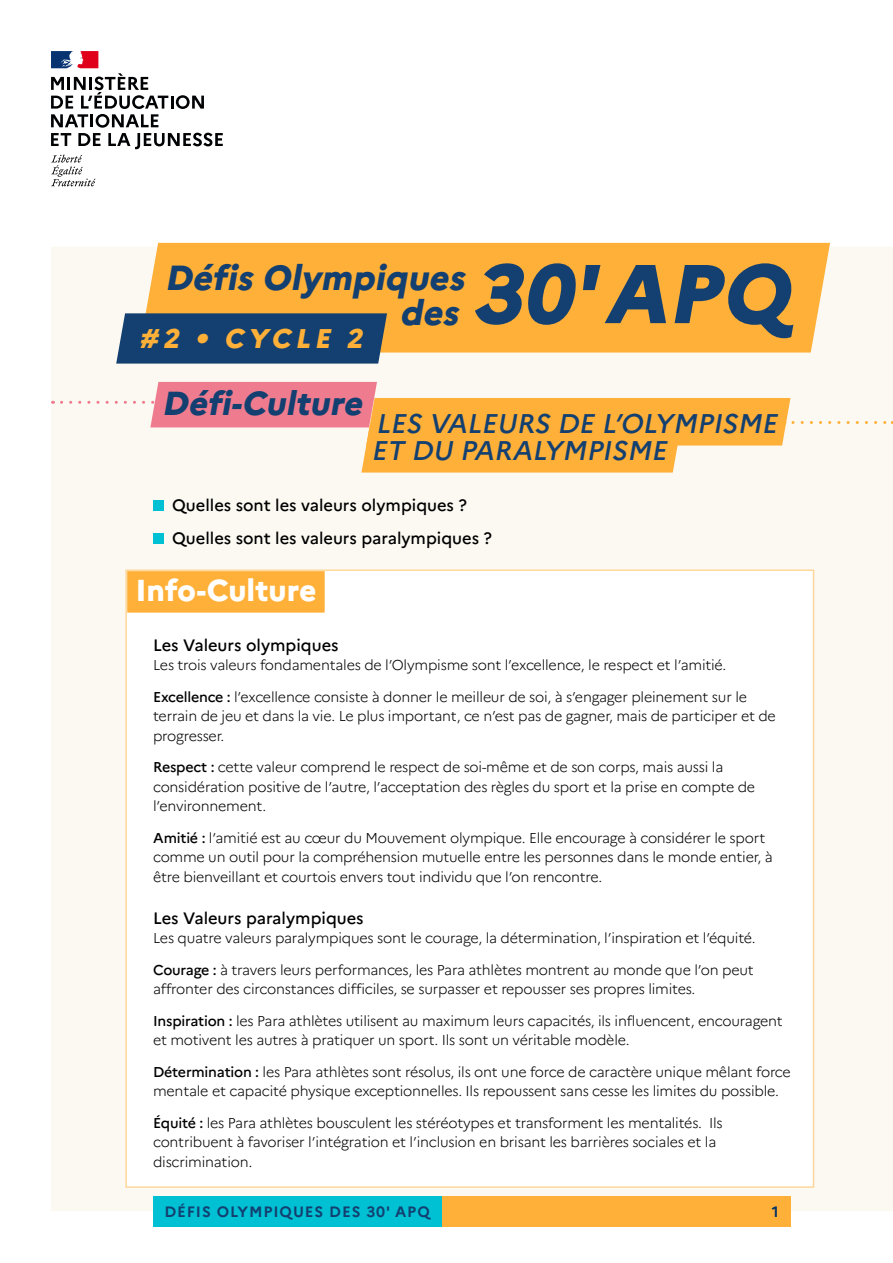
<style>
.page{position:relative;width:893px;height:1263px;background:#fff}
.page>*{position:absolute;margin:0;border:0;box-sizing:border-box;transform-origin:0 0}
.t1{font:italic 800 83.1px "Marianne";color:#134070}
.t2{font:italic 800 34.8px/34.8px "Marianne";color:#134070;text-align:right}
.t3{font:italic 800 33.3px "Marianne";color:#134070}
.t4{font:800 30.3px "Marianne";color:#fff}
.t5{font:italic 500 27px/27px "Marianne";color:#134070}
.t6{font:italic 800 27px "Marianne";color:#ffb039}
.t7{font:500 16.5px/33px "Marianne";color:#000}
.t8{font:700 15px "Marianne";letter-spacing:.06em;color:#134070}
.t9{font:700 15px "Marianne";color:#036}
.t10{font:300 14.25px/19.5px "Marianne";letter-spacing:-.015em;color:#000}
.s1{font-weight:500}
.s2{font-size:15px}
</style>
<div class="page">
<div style="left:51px;top:247px;width:842px;height:964px;background:#fbf9f2"></div>
<div style="left:153px;top:1197px;width:289px;height:30px;background:#00c1d4"></div>
<div style="left:442px;top:1197px;width:349px;height:30px;background:#ffb039"></div>
<svg style="left:51px;top:155px;width:45px;height:31px"></svg>
<svg style="left:51px;top:51px;width:172px;height:98px"></svg>
<div style="left:125px;top:569px;width:689px;height:619px;background:#fff;border:2px solid #ffd79c"></div>
<div style="left:153px;top:501px;width:10px;height:10px;background:#00c1d4"></div>
<div style="left:153px;top:534px;width:10px;height:10px;background:#00c1d4"></div>
<div style="left:154px;top:382px;width:219px;height:45px;background:#ef7c8e"></div>
<div style="left:370px;top:398px;width:416px;height:47px;background:#ffb039"></div>
<div style="left:366px;top:425px;width:311px;height:47px;background:#ffb039"></div>
<svg style="left:61px;top:401px;width:94px;height:3px"></svg>
<svg style="left:793px;top:421px;width:100px;height:3px"></svg>
<div style="left:127px;top:571px;width:198px;height:42px;background:#ffb039"></div>
<div style="left:148px;top:243px;width:672px;height:110px;background:#ffb039"></div>
<div style="left:121px;top:313px;width:262px;height:51px;background:#134070"></div>
<h2 class="t2" style="left:164px;top:260px;width:309px">Défis Olympiques des</h2>
<h1 class="t1" style="left:472px;top:243px;width:318px">30'APQ</h1>
<h3 class="t6" style="left:139px;top:322px;width:231px">#2 • CYCLE 2</h3>
<h3 class="t3" style="left:162px;top:383px;width:209px">Défi-Culture</h3>
<h3 class="t5" style="left:371px;top:410px;width:413px">LES VALEURS DE L’OLYMPISME<br>ET DU PARALYMPISME</h3>
<p class="t7" style="left:172px;top:489px;width:321px">Quelles sont les valeurs olympiques ?<br>Quelles sont les valeurs paralympiques ?</p>
<h3 class="t4" style="left:135px;top:572px;width:183px">Info-Culture</h3>
<p class="t7" style="left:153px;top:628px;width:187px">Les Valeurs olympiques</p>
<p class="t10" style="left:153px;top:655px;width:575px">Les trois valeurs fondamentales de l’Olympisme sont l’excellence, le respect et l’amitié.</p>
<p class="t10" style="left:153px;top:687px;width:624px"><span class="s1">Excellence :</span> l’excellence consiste à donner le meilleur de soi, à s’engager pleinement sur le terrain de jeu et dans la vie. Le plus important, ce n’est pas de gagner, mais de participer et de progresser.</p>
<p class="t10" style="left:153px;top:757px;width:604px"><span class="s1">Respect :</span> cette valeur comprend le respect de soi-même et de son corps, mais aussi la considération positive de l’autre, l’acceptation des règles du sport et la prise en compte de l’environnement.</p>
<p class="t10" style="left:153px;top:828px;width:621px"><span class="s1">Amitié :</span> l’amitié est au cœur du Mouvement olympique. Elle encourage à considérer le sport comme un outil pour la compréhension mutuelle entre les personnes dans le monde entier, à être bienveillant et courtois envers tout individu que l’on rencontre.</p>
<p class="t7" style="left:153px;top:901px;width:212px">Les Valeurs paralympiques</p>
<p class="t10" style="left:153px;top:928px;width:604px">Les quatre valeurs paralympiques sont le courage, la détermination, l’inspiration et l’équité.</p>
<p class="t10" style="left:153px;top:960px;width:602px"><span class="s1">Courage :</span> à travers leurs performances, les Para athlètes montrent au monde que l’on peut affronter des circonstances difficiles, se surpasser et repousser ses propres limites.</p>
<p class="t10" style="left:153px;top:1011px;width:631px"><span class="s1">Inspiration :</span> les Para athlètes utilisent au maximum leurs capacités, ils influencent, encouragent et motivent les autres à pratiquer un sport. Ils sont un véritable modèle.</p>
<p class="t10" style="left:153px;top:1062px;width:639px"><span class="s1">Détermination :</span> les Para athlètes sont résolus, ils ont une force de caractère unique mêlant force mentale et capacité physique exceptionnelles. Ils repoussent sans cesse les limites du possible.</p>
<p class="t10" style="left:153px;top:1113px;width:571px"><span class="s1">Équité :</span> les Para athlètes bousculent les stéréotypes et transforment les mentalités. Ils contribuent à favoriser l’intégration et l’inclusion en brisant les barrières sociales et la discrimination<span class="s2">.</span></p>
<p class="t8" style="left:164px;top:1203px;width:267px">DÉFIS OLYMPIQUES DES 30' APQ</p>
<p class="t9" style="left:772px;top:1202px;width:8px">1</p>
</div>
